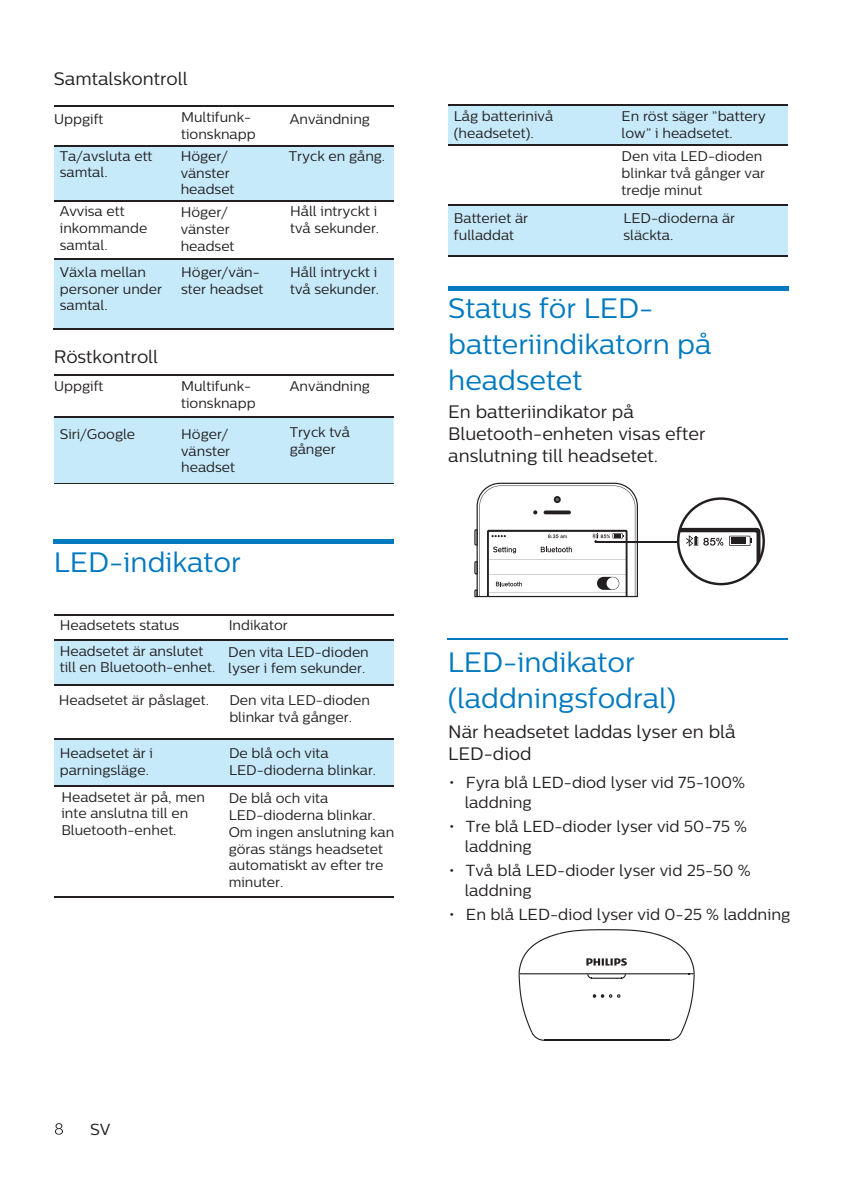
<style>
.page{position:relative;width:842px;height:1191px;background:#fff}
.page>*{position:absolute;margin:0;border:0;box-sizing:border-box;transform-origin:0 0}
.t1{font:28px/36px "Centrale Sans";color:#0079c0}
.t2{font:18px/22px "Centrale Sans";color:#231f20}
.t3{font:16px/20px "Centrale Sans";color:#231f20}
.t4{font:14px/16.8px "Centrale Sans";color:#231f20}
</style>
<div class="page">
<svg style="left:55px;top:1123px;width:8px;height:11px"></svg>
<hr style="left:54px;top:539px;width:340px;height:4px;background:#0079c0">
<div style="left:54px;top:417px;width:340px;height:66px;background:#c6eafa"></div>
<hr style="left:54px;top:416px;width:105px;height:1px;background:#231f20">
<hr style="left:159px;top:416px;width:95px;height:1px;background:#231f20">
<hr style="left:254px;top:416px;width:140px;height:1px;background:#231f20">
<hr style="left:54px;top:483px;width:105px;height:1px;background:#231f20">
<hr style="left:159px;top:483px;width:95px;height:1px;background:#231f20">
<hr style="left:254px;top:483px;width:140px;height:1px;background:#231f20">
<hr style="left:448px;top:286px;width:340px;height:4px;background:#0079c0">
<div style="left:218px;top:738px;width:176px;height:48px;background:#c6eafa"></div>
<div style="left:54px;top:738px;width:164px;height:48px;background:#c6eafa"></div>
<div style="left:218px;top:640px;width:176px;height:44px;background:#c6eafa"></div>
<div style="left:54px;top:640px;width:164px;height:44px;background:#c6eafa"></div>
<hr style="left:54px;top:614px;width:164px;height:1px;background:#231f20">
<hr style="left:218px;top:614px;width:176px;height:1px;background:#231f20">
<hr style="left:54px;top:639px;width:164px;height:1px;background:#231f20">
<hr style="left:218px;top:639px;width:176px;height:1px;background:#231f20">
<hr style="left:54px;top:684px;width:164px;height:2px;background:#231f20">
<hr style="left:218px;top:684px;width:176px;height:2px;background:#231f20">
<hr style="left:54px;top:738px;width:164px;height:1px;background:#231f20">
<hr style="left:218px;top:738px;width:176px;height:1px;background:#231f20">
<hr style="left:54px;top:785px;width:164px;height:1px;background:#231f20">
<hr style="left:218px;top:785px;width:176px;height:1px;background:#231f20">
<div style="left:612px;top:205px;width:176px;height:50px;background:#c6eafa"></div>
<div style="left:448px;top:205px;width:164px;height:50px;background:#c6eafa"></div>
<div style="left:612px;top:105px;width:176px;height:41px;background:#c6eafa"></div>
<div style="left:448px;top:105px;width:164px;height:41px;background:#c6eafa"></div>
<hr style="left:54px;top:897px;width:164px;height:1px;background:#231f20">
<hr style="left:218px;top:897px;width:176px;height:1px;background:#231f20">
<hr style="left:448px;top:104px;width:164px;height:1px;background:#231f20">
<hr style="left:612px;top:104px;width:176px;height:1px;background:#231f20">
<hr style="left:448px;top:145px;width:164px;height:1px;background:#231f20">
<hr style="left:612px;top:145px;width:176px;height:1px;background:#231f20">
<hr style="left:448px;top:205px;width:164px;height:1px;background:#231f20">
<hr style="left:612px;top:205px;width:176px;height:1px;background:#231f20">
<hr style="left:448px;top:255px;width:164px;height:1px;background:#231f20">
<hr style="left:612px;top:255px;width:176px;height:1px;background:#231f20">
<hr style="left:448px;top:638px;width:340px;height:1px;background:#0079c0">
<svg style="left:677px;top:497px;width:88px;height:88px"></svg>
<svg style="left:474px;top:482px;width:164px;height:115px"></svg>
<hr style="left:596px;top:541px;width:81px;height:1px;background:#231f20">
<svg style="left:518px;top:929px;width:177px;height:111px"></svg>
<hr style="left:544px;top:1039px;width:125px;height:1px;background:#231f20">
<div style="left:281px;top:259px;width:113px;height:69px;background:#c6eafa"></div>
<div style="left:177px;top:259px;width:104px;height:69px;background:#c6eafa"></div>
<div style="left:54px;top:259px;width:122px;height:69px;background:#c6eafa"></div>
<div style="left:281px;top:145px;width:113px;height:56px;background:#c6eafa"></div>
<div style="left:177px;top:145px;width:104px;height:56px;background:#c6eafa"></div>
<div style="left:54px;top:145px;width:122px;height:56px;background:#c6eafa"></div>
<hr style="left:54px;top:105px;width:132px;height:1px;background:#231f20">
<hr style="left:186px;top:105px;width:94px;height:1px;background:#231f20">
<hr style="left:280px;top:105px;width:114px;height:1px;background:#231f20">
<hr style="left:54px;top:145px;width:132px;height:1px;background:#231f20">
<hr style="left:186px;top:145px;width:94px;height:1px;background:#231f20">
<hr style="left:280px;top:145px;width:114px;height:1px;background:#231f20">
<hr style="left:54px;top:200px;width:132px;height:1px;background:#231f20">
<hr style="left:186px;top:200px;width:94px;height:1px;background:#231f20">
<hr style="left:280px;top:200px;width:114px;height:1px;background:#231f20">
<hr style="left:54px;top:258px;width:132px;height:2px;background:#231f20">
<hr style="left:186px;top:258px;width:94px;height:2px;background:#231f20">
<hr style="left:280px;top:258px;width:114px;height:2px;background:#231f20">
<hr style="left:54px;top:375px;width:132px;height:1px;background:#231f20">
<hr style="left:186px;top:375px;width:94px;height:1px;background:#231f20">
<hr style="left:280px;top:375px;width:114px;height:1px;background:#231f20">
<hr style="left:54px;top:328px;width:340px;height:1px;background:#231f20">
<p class="t2" style="left:54px;top:68px;width:135px">Samtalskontroll</p>
<p class="t4" style="left:181px;top:109px;width:76px">Multifunk&shy;tionsknapp</p>
<p class="t4" style="left:181px;top:147px;width:55px">Höger/ vänster headset</p>
<p class="t4" style="left:181px;top:204px;width:55px">Höger/ vänster headset</p>
<p class="t4" style="left:181px;top:264px;width:84px">Höger/vän&shy;ster headset</p>
<p class="t4" style="left:54px;top:111px;width:51px">Uppgift</p>
<p class="t4" style="left:290px;top:110px;width:82px">Användning</p>
<p class="t4" style="left:60px;top:147px;width:94px">Ta/avsluta ett samtal.</p>
<p class="t4" style="left:289px;top:147px;width:98px">Tryck en gång.</p>
<p class="t4" style="left:290px;top:203px;width:91px">Håll intryckt i två sekunder.</p>
<p class="t4" style="left:290px;top:263px;width:91px">Håll intryckt i två sekunder.</p>
<p class="t4" style="left:60px;top:203px;width:89px">Avvisa ett inkommande samtal.</p>
<p class="t4" style="left:60px;top:263px;width:104px">Växla mellan personer under samtal.</p>
<p class="t2" style="left:54px;top:345px;width:106px">Röstkontroll</p>
<p class="t4" style="left:54px;top:378px;width:51px">Uppgift</p>
<p class="t4" style="left:290px;top:378px;width:82px">Användning</p>
<p class="t4" style="left:181px;top:378px;width:76px">Multifunk&shy;tionsknapp</p>
<p class="t4" style="left:181px;top:425px;width:55px">Höger/ vänster headset</p>
<p class="t4" style="left:290px;top:424px;width:62px">Tryck två gånger</p>
<p class="t4" style="left:60px;top:425px;width:77px">Siri/Google</p>
<h1 class="t1" style="left:54px;top:543px;width:188px">LED-indikator</h1>
<p class="t4" style="left:60px;top:617px;width:121px">Headsetets status</p>
<p class="t4" style="left:229px;top:617px;width:61px">Indikator</p>
<p class="t4" style="left:60px;top:642px;width:157px">Headsetet är anslutet till en Bluetooth-enhet.</p>
<p class="t4" style="left:228px;top:643px;width:142px">Den vita LED-dioden lyser i fem sekunder.</p>
<p class="t4" style="left:59px;top:692px;width:152px">Headsetet är påslaget.</p>
<p class="t4" style="left:229px;top:691px;width:142px">Den vita LED-dioden blinkar två gånger.</p>
<p class="t4" style="left:60px;top:744px;width:95px">Headsetet är i parningsläge.</p>
<p class="t4" style="left:229px;top:744px;width:149px">De blå och vita<br>LED-dioderna blinkar.</p>
<p class="t4" style="left:61px;top:788px;width:145px">Headsetet är på, men inte anslutna till en<br>Bluetooth-enhet.</p>
<p class="t4" style="left:229px;top:789px;width:167px">De blå och vita<br>LED-dioderna blinkar.<br>Om ingen anslutning kan göras stängs headsetet automatiskt av efter tre minuter.</p>
<p class="t4" style="left:454px;top:107px;width:101px">Låg batterinivå (headsetet).</p>
<p class="t4" style="left:621px;top:107px;width:146px">En röst säger ”battery low” i headsetet.</p>
<p class="t4" style="left:621px;top:148px;width:145px">Den vita LED-dioden blinkar två gånger var tredje minut</p>
<p class="t4" style="left:454px;top:209px;width:76px">Batteriet är fulladdat</p>
<p class="t4" style="left:623px;top:209px;width:113px">LED-dioderna är släckta.</p>
<h1 class="t1" style="left:448px;top:290px;width:265px">Status för LED&shy;batteriindikatorn på headsetet</h1>
<p class="t2" style="left:448px;top:400px;width:259px">En batteriindikator på<br>Bluetooth-enheten visas efter anslutning till headsetet.</p>
<h1 class="t1" style="left:448px;top:644px;width:230px">LED-indikator (laddningsfodral)</h1>
<p class="t2" style="left:448px;top:720px;width:289px">När headsetet laddas lyser en blå<br>LED-diod</p>
<p class="t3" style="left:465px;top:772px;width:282px;text-indent:-16px">• Fyra blå LED-diod lyser vid 75-100% laddning</p>
<p class="t3" style="left:465px;top:816px;width:284px;text-indent:-16px">• Tre blå LED-dioder lyser vid 50-75 % laddning</p>
<p class="t3" style="left:465px;top:860px;width:287px;text-indent:-16px">• Två blå LED-dioder lyser vid 25-50 % laddning</p>
<p class="t3" style="left:449px;top:904px;width:343px">• En blå LED-diod lyser vid 0-25 % laddning</p>
<p class="t3" style="left:90px;top:1118px;width:22px">SV</p>
</div>
